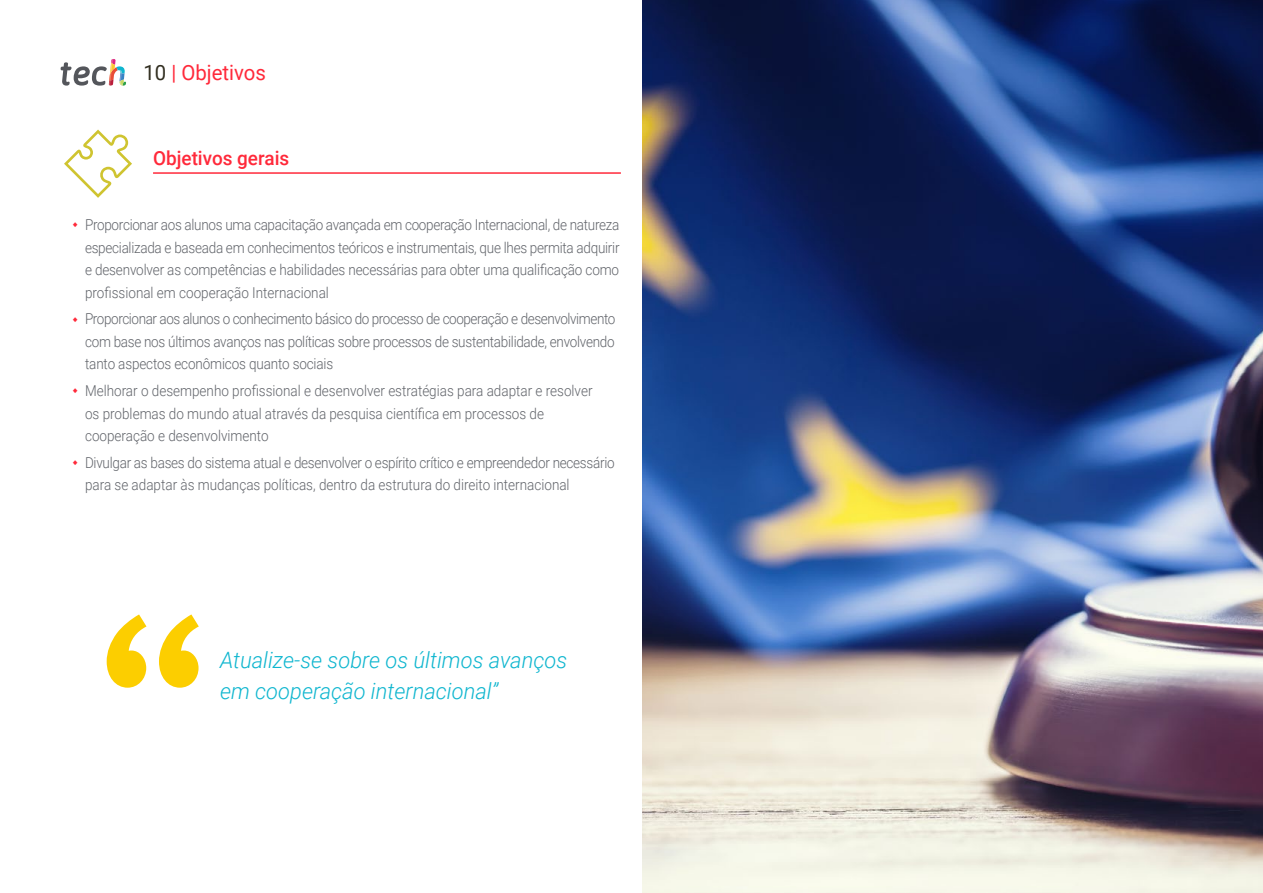
<style>
.page{position:relative;width:1263px;height:893px;background:#fff}
.page>*{position:absolute;margin:0;border:0;box-sizing:border-box;transform-origin:0 0}
.t1{font:italic 300 22.5px/31.5px "Roboto";color:#0fb6cf}
.t2{font:21px "Roboto";color:#ff293a}
.t3{font:500 19.5px "Roboto";color:#ff293a}
.t4{font:300 15px/22.5px "Roboto";color:#61646a;text-align:justify;scale:.9 1}
.t5{font:300 15px/22.5px "Roboto";letter-spacing:-.02em;color:#61646a;scale:.9 1}
.s1{color:#312e20}
</style>
<div class="page">
<img style="left:642px;top:0;width:621px;height:893px">
<hr style="left:153px;top:173px;width:468px;height:1px;background:#ff293a">
<svg style="left:64px;top:130px;width:68px;height:68px"></svg>
<svg style="left:107px;top:614px;width:92px;height:74px"></svg>
<svg style="left:61px;top:59px;width:65px;height:27px"></svg>
<h2 class="t2" style="left:144px;top:57px;width:124px"><span class="s1">10</span> | Objetivos</h2>
<h3 class="t3" style="left:153px;top:144px;width:138px">Objetivos gerais</h3>
<p class="t4" style="left:85px;top:213px;width:595px">Proporcionar aos alunos uma capacitação avançada em cooperação Internacional, de natureza especializada e baseada em conhecimentos teóricos e instrumentais, que lhes permita adquirir e desenvolver as competências e habilidades necessárias para obter uma qualificação como profissional em cooperação Internacional</p>
<p class="t4" style="left:85px;top:307px;width:591px">Proporcionar aos alunos o conhecimento básico do processo de cooperação e desenvolvimento com base nos últimos avanços nas políticas sobre processos de sustentabilidade, envolvendo tanto aspectos econômicos quanto sociais</p>
<p class="t4" style="left:85px;top:379px;width:565px;text-align:left">Melhorar o desempenho profissional e desenvolver estratégias para adaptar e resolver os problemas do mundo atual através da pesquisa científica em processos de cooperação e desenvolvimento</p>
<p class="t5" style="left:85px;top:451px;width:590px">Divulgar as bases do sistema atual e desenvolver o espírito crítico e empreendedor necessário para se adaptar às mudanças políticas, dentro da estrutura do direito internacional</p>
<h1 class="t1" style="left:220px;top:643px;width:349px">Atualize-se sobre os últimos avanços em cooperação internacional”</h1>
</div>
